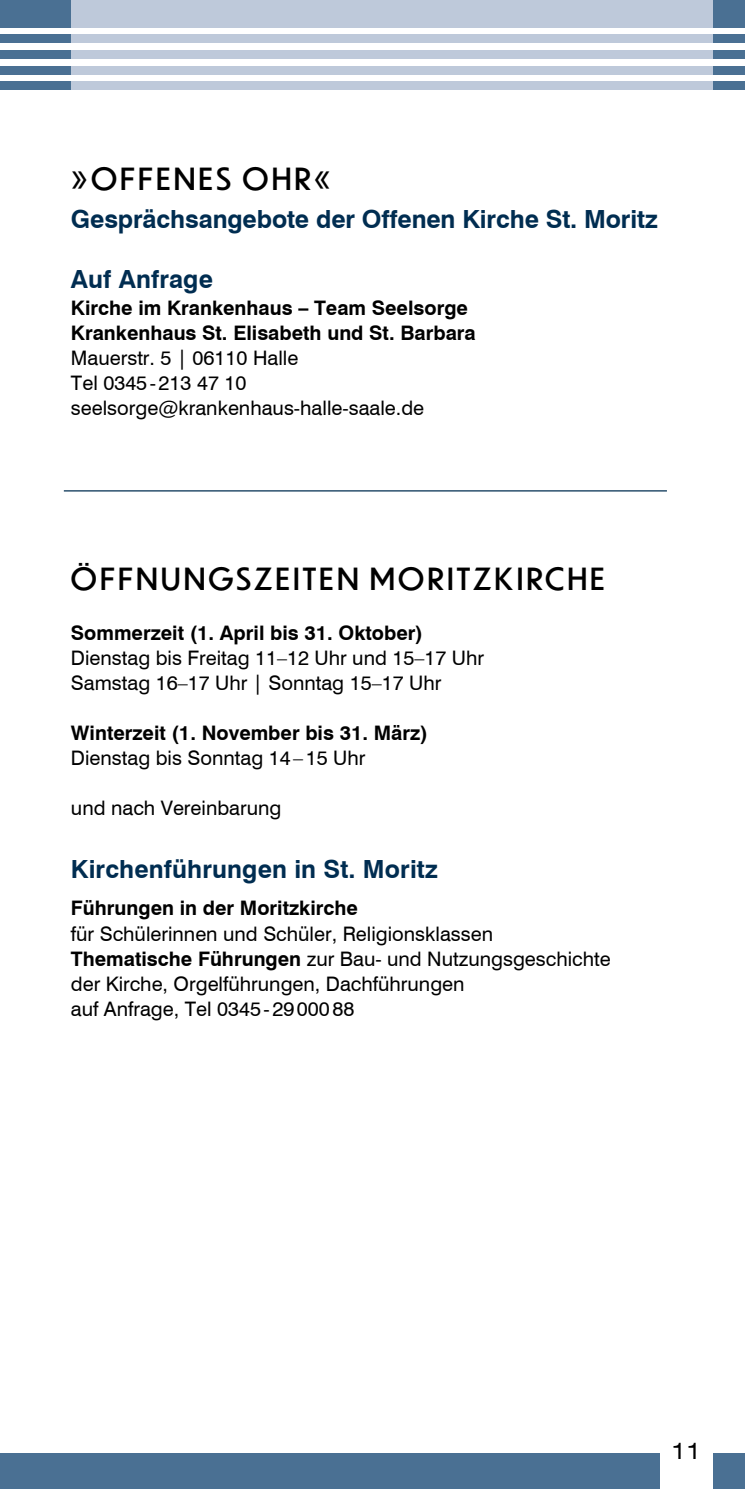
<style>
.page{position:relative;width:745px;height:1489px;background:#fff}
.page>*{position:absolute;margin:0;border:0;box-sizing:border-box;transform-origin:0 0}
.t1{font:30px "Dunbar Tall";letter-spacing:.1em;color:#000}
.t2{font:700 25px "Swiss 721 BT";letter-spacing:-.005em;color:#002d51}
.t3{font:expanded 22.5px "Swiss 721 BT";color:#000}
.t4{font:20px/25px "Swiss 721 BT";color:#000}
.t5{font:700 20px/25px "Swiss 721 BT";color:#000}
.s1{font-weight:700}
</style>
<div class="page">
<hr style="left:64px;top:490px;width:602px;height:1px;background:#002d51">
<div style="left:71px;top:0;width:641px;height:28px;background:#bec9da"></div>
<div style="left:71px;top:35px;width:641px;height:8px;background:#bec9da"></div>
<div style="left:71px;top:81px;width:641px;height:9px;background:#bec9da"></div>
<div style="left:71px;top:50px;width:641px;height:9px;background:#bec9da"></div>
<div style="left:71px;top:66px;width:641px;height:8px;background:#bec9da"></div>
<div style="left:712px;top:35px;width:32px;height:8px;background:#4a7093"></div>
<div style="left:712px;top:81px;width:32px;height:9px;background:#4a7093"></div>
<div style="left:712px;top:50px;width:32px;height:9px;background:#4a7093"></div>
<div style="left:712px;top:66px;width:32px;height:8px;background:#4a7093"></div>
<div style="left:712px;top:0;width:32px;height:28px;background:#4a7093"></div>
<div style="left:0;top:1453px;width:659px;height:35px;background:#4a7093"></div>
<div style="left:712px;top:1453px;width:32px;height:35px;background:#4a7093"></div>
<div style="left:0;top:0;width:71px;height:28px;background:#4a7093"></div>
<div style="left:0;top:35px;width:71px;height:8px;background:#4a7093"></div>
<div style="left:0;top:81px;width:71px;height:9px;background:#4a7093"></div>
<div style="left:0;top:50px;width:71px;height:9px;background:#4a7093"></div>
<div style="left:0;top:66px;width:71px;height:8px;background:#4a7093"></div>
<h1 class="t1" style="left:71px;top:157px;width:261px">»OFFENES OHR«</h1>
<p class="t2" style="left:71px;top:203px;width:588px">Gesprächsangebote der Offenen Kirche St. Moritz</p>
<p class="t2" style="left:71px;top:263px;width:143px">Auf Anfrage</p>
<p class="t5" style="left:71px;top:295px;width:406px">Kirche im Krankenhaus – Team Seelsorge<br>Krankenhaus St. Elisabeth und St. Barbara</p>
<p class="t4" style="left:71px;top:345px;width:354px">Mauerstr. 5 | 06110 Halle<br>Tel 0345-213 47 10 seelsorge@krankenhaus-halle-saale.de</p>
<h1 class="t1" style="left:71px;top:557px;width:535px">ÖFFNUNGSZEITEN MORITZKIRCHE</h1>
<p class="t5" style="left:71px;top:620px;width:353px">Sommerzeit (1. April bis 31. Oktober)</p>
<p class="t4" style="left:71px;top:645px;width:414px">Dienstag bis Freitag 11–12 Uhr und 15–17 Uhr<br>Samstag 16–17 Uhr | Sonntag 15–17 Uhr</p>
<p class="t5" style="left:71px;top:720px;width:358px">Winterzeit (1. November bis 31. März)</p>
<p class="t4" style="left:71px;top:745px;width:296px">Dienstag bis Sonntag 14–15 Uhr</p>
<p class="t4" style="left:71px;top:795px;width:212px">und nach Vereinbarung</p>
<p class="t2" style="left:71px;top:853px;width:368px">Kirchenführungen in St. Moritz</p>
<p class="t5" style="left:71px;top:895px;width:288px">Führungen in der Moritzkirche</p>
<p class="t4" style="left:71px;top:920px;width:541px">für Schülerinnen und Schüler, Religionsklassen <span class="s1">Thematische Führungen</span> zur Bau- und Nutzungsgeschichte der Kirche, Orgelführungen, Dachführungen<br>auf Anfrage, Tel 0345-2900088</p>
<p class="t3" style="left:671px;top:1437px;width:32px">11</p>
</div>
